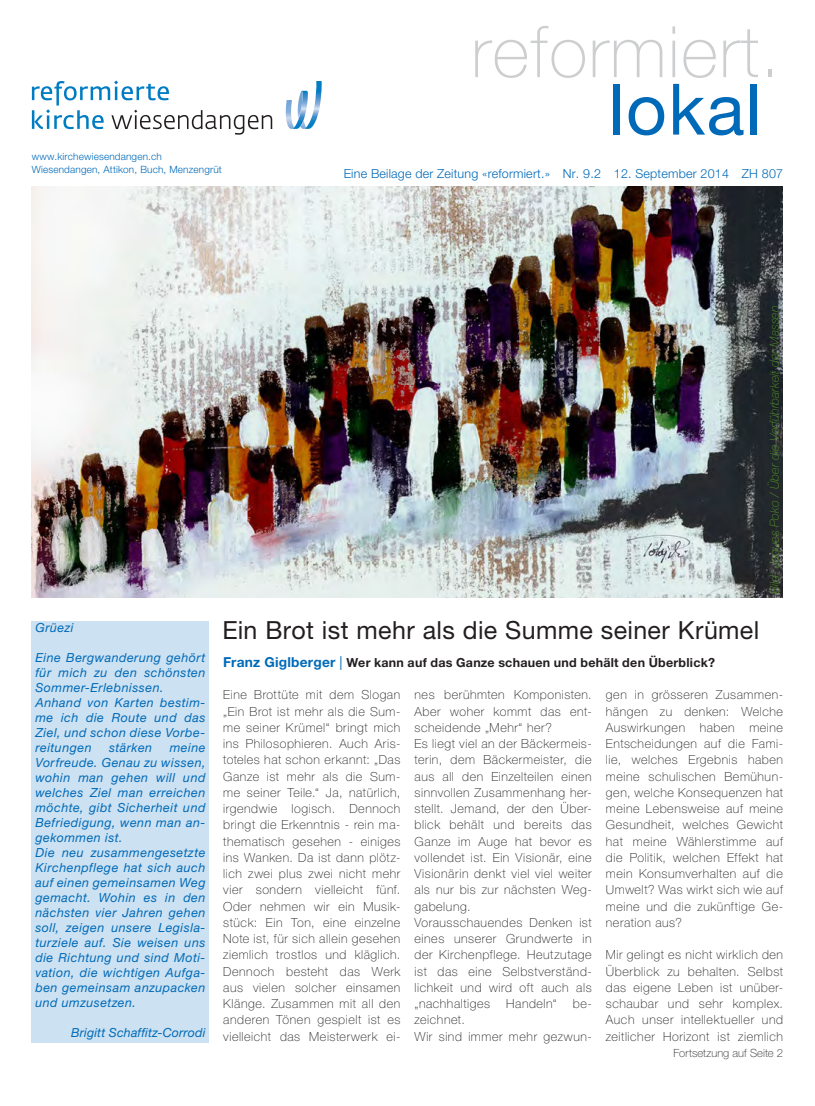
<style>
.page{position:relative;width:815px;height:1106px;background:#fff}
.page>*{position:absolute;margin:0;border:0;box-sizing:border-box;transform-origin:0 0}
.t1{font:100 71px "Helvetica Neue LT Pro";letter-spacing:.02em;color:#cdced0}
.t2{font:71px "Helvetica Neue LT Pro";letter-spacing:.02em;color:#006ab8}
.t3{font:25px "Helvetica Neue LT Pro";letter-spacing:.015em;color:#231f20}
.t4{font:100 12.5px/16.2px "Helvetica Neue LT Pro";letter-spacing:.045em;color:#231f20;text-align:justify}
.t5{font:italic 12.5px/15px "Helvetica Neue LT Pro";letter-spacing:.04em;color:#006ab8;text-align:justify}
._01_Lead{font:700 12.5px "Helvetica Neue LT Pro";letter-spacing:.02em;color:#231f20}
.t6{font:300 12.5px "Helvetica Neue LT Pro";letter-spacing:.015em;color:#006ab8}
._00_Bildnachweis{font:italic 100 12.5px "Helvetica Neue LT Pro";color:#4d9223}
.t7{font:italic 12.5px "Helvetica Neue LT Pro";letter-spacing:.01em;color:#006ab8}
._00_Autor{font:100 11.25px "Helvetica Neue LT Pro";letter-spacing:.005em;color:#231f20}
.t8{font:300 10px "Helvetica Neue LT Pro";letter-spacing:.015em;color:#006ab8}
.s1{font-size:13.75px;color:#006ab8}
.s2{font-weight:400;font-size:13.75px;color:#006ab8}
</style>
<div class="page">
<div style="left:32px;top:621px;width:177px;height:421px;background:#cce1f1"></div>
<svg style="left:32px;top:80px;width:240px;height:55px"></svg>
<svg style="left:286px;top:81px;width:36px;height:48px"></svg>
<img style="left:32px;top:186px;width:750px;height:412px">
<p class="t1" style="left:471px;top:11px;width:310px">reformiert.</p>
<p class="t8" style="left:32px;top:151px;width:131px">www.kirchewiesendangen.ch</p>
<p class="t8" style="left:32px;top:163px;width:191px">Wiesendangen, Attikon, Buch, Menzengrüt</p>
<p class="t2" style="left:609px;top:67px;width:154px">lokal</p>
<p class="t6" style="left:344px;top:166px;width:441px">Eine Beilage der Zeitung «reformiert.» Nr. 9.2 12. September 2014 ZH 807</p>
<p class="_00_Bildnachweis" style="left:767px;top:594px;width:290px;rotate:-90deg">Bild: Jaques Poko / Über die Verführbarkeit der Massen</p>
<p class="t5" style="left:35px;top:620px;width:40px">Grüezi</p>
<p class="t5" style="left:35px;top:650px;width:172px">Eine Bergwanderung gehört für mich zu den schönsten Sommer-Erlebnissen.</p>
<p class="t5" style="left:35px;top:695px;width:172px">Anhand von Karten bestim&shy;me ich die Route und das Ziel, und schon diese Vorbe&shy;reitungen</p>
<p class="t5" style="left:35px;top:740px;width:172px;text-indent:134px">meine Vorfreude. Genau zu wissen, wohin man gehen will und welches Ziel man erreichen möchte, gibt Sicherheit und Befriedigung, wenn man an&shy;gekommen ist.</p>
<p class="t5" style="left:35px;top:845px;width:172px">Die neu zusammengesetzte Kirchenpflege hat sich auch auf einen gemeinsamen Weg gemacht. Wohin es in den nächsten vier Jahren gehen soll, zeigen unsere Legisla&shy;turziele auf. Sie weisen uns die Richtung und sind Moti&shy;vation, die wichtigen Aufga&shy;ben gemeinsam anzupacken und umzusetzen.</p>
<p class="t7" style="left:71px;top:1025px;width:136px">Brigitt Schaffitz-Corrodi</p>
<p class="t5" style="left:109px;top:740px;width:45px">stärken</p>
<p class="t3" style="left:222px;top:615px;width:538px">Ein Brot ist mehr als die Summe seiner Krümel</p>
<p class="_01_Lead" style="left:223px;top:655px;width:493px"><span class="s1">Franz Giglberger</span> <span class="s2">|</span> Wer kann auf das Ganze schauen und behält den Überblick?</p>
<p class="t4" style="left:223px;top:686px;width:179px">Eine Brottüte mit dem Slogan „Ein Brot ist mehr als die Sum&shy;me seiner Krümel“ bringt mich ins Philosophieren. Auch Aris&shy;toteles hat schon erkannt: „Das Ganze ist mehr als die Sum&shy;me seiner Teile.“ Ja, natürlich, irgendwie logisch. Dennoch bringt die Erkenntnis - rein ma&shy;thematisch gesehen - einiges ins Wanken. Da ist dann plötz&shy;lich zwei plus zwei nicht mehr vier sondern vielleicht fünf.<br>Oder nehmen wir ein Musik&shy;stück: Ein Ton, eine einzelne Note ist, für sich allein gesehen ziemlich trostlos und kläglich.<br>Dennoch besteht das Werk aus vielen solcher einsamen Klänge. Zusammen mit all den anderen Tönen gespielt ist es vielleicht das Meisterwerk ei-</p>
<p class="t4" style="left:415px;top:686px;width:179px">nes berühmten Komponisten.<br>Aber woher kommt das ent&shy;scheidende „Mehr“ her?</p>
<p class="t4" style="left:606px;top:686px;width:179px">gen in grösseren Zusammen&shy;hängen zu denken: Welche Auswirkungen haben meine Entscheidungen auf die Fami&shy;lie, welches Ergebnis haben meine schulischen Bemühun&shy;gen, welche Konsequenzen hat meine Lebensweise auf meine Gesundheit, welches Gewicht hat meine Wählerstimme auf die Politik, welchen Effekt hat mein Konsumverhalten auf die Umwelt? Was wirkt sich wie auf meine und die zukünftige Ge&shy;neration aus?</p>
<p class="t4" style="left:606px;top:946px;width:179px">Mir gelingt es nicht wirklich den Überblick zu behalten. Selbst das eigene Leben ist unüber&shy;schaubar und sehr komplex.<br>Auch unser intellektueller und zeitlicher Horizont ist ziemlich</p>
<p class="t4" style="left:415px;top:735px;width:179px">Es liegt viel an der Bäckermeis&shy;terin, dem Bäckermeister, die aus all den Einzelteilen einen sinnvollen Zusammenhang her&shy;stellt. Jemand, der den Über&shy;blick behält und bereits das Ganze im Auge hat bevor es vollendet ist. Ein Visionär, eine Visionärin denkt viel viel weiter als nur bis zur nächsten Weg&shy;gabelung.</p>
<p class="t4" style="left:415px;top:914px;width:179px">Vorausschauendes Denken ist eines unserer Grundwerte in der Kirchenpflege. Heutzutage ist das eine Selbstverständ&shy;lichkeit und wird oft auch als „nachhaltiges</p>
<p class="t4" style="left:506px;top:995px;width:52px">Handeln“</p>
<p class="t4" style="left:573px;top:995px;width:20px">be-</p>
<p class="t4" style="left:415px;top:1011px;width:52px">zeichnet.</p>
<p class="t4" style="left:415px;top:1028px;width:179px">Wir sind immer mehr gezwun-</p>
<p class="_00_Autor" style="left:673px;top:1046px;width:111px">Fortsetzung auf Seite 2</p>
</div>
